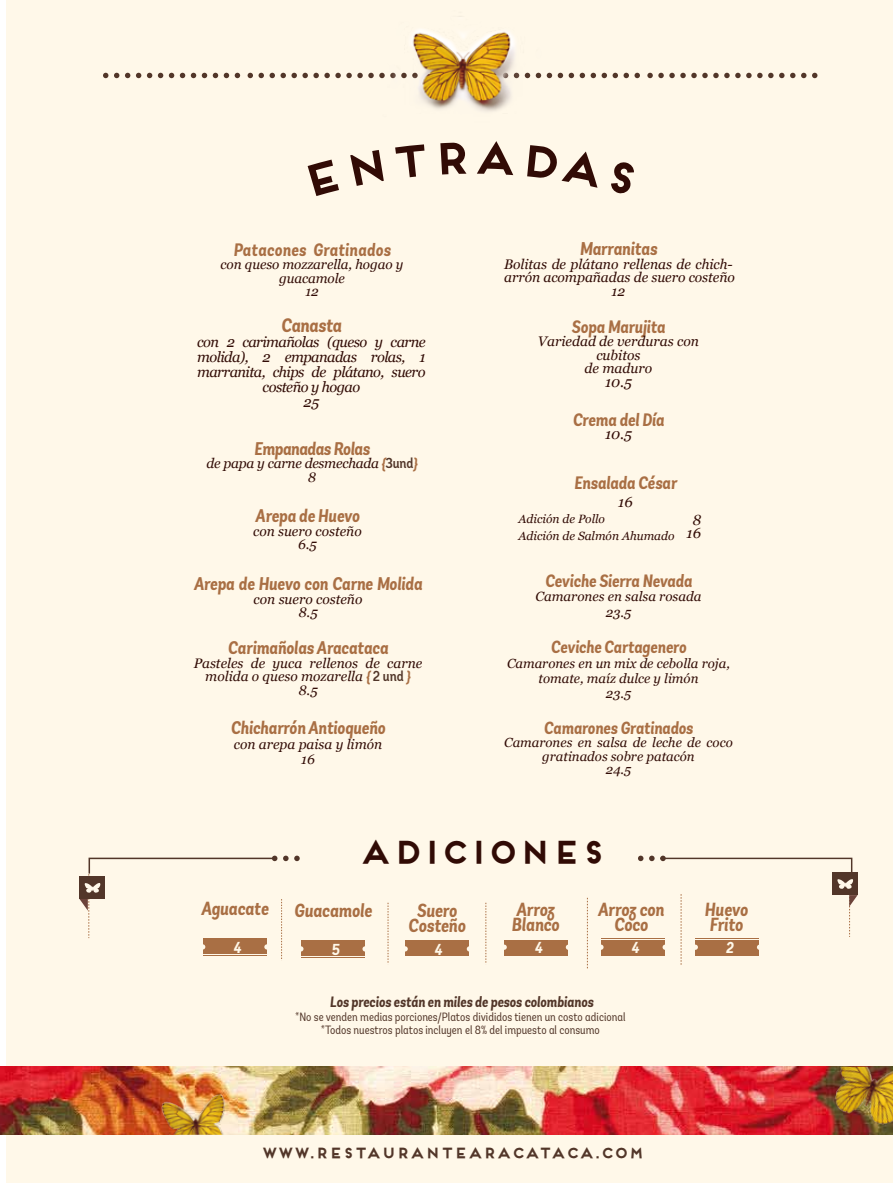
<style>
.page{position:relative;width:893px;height:1191px;background:#fff}
.page>*{position:absolute;margin:0;border:0;box-sizing:border-box;transform-origin:0 0}
.t1{font:700 30.6px "Frontage";color:#310b05}
.t2{font:italic 700 condensed 19.5px "Andes";letter-spacing:-.01em;color:#a96f44}
.t3{font:italic 700 condensed 19.05px/15px "Andes";color:#a96f44}
.t4{font:italic 700 condensed 18.45px "Andes";color:#a96f44}
.t5{font:italic 700 condensed 18.3px "Andes";color:#a96f44}
.t6{font:italic 700 condensed 18px "Andes";color:#a96f44}
.t7{font:italic 700 condensed 18px "Andes";letter-spacing:.02em;color:#a96f44}
.t8{font:italic 700 condensed 17.85px "Andes";color:#a96f44}
.t9{font:italic 700 condensed 17.7px "Andes";color:#a96f44}
.t10{font:italic 700 condensed 17.55px "Andes";color:#a96f44}
.t11{font:italic 700 condensed 15.9px "Andes";color:#fff8e9}
.t12{font:italic 700 condensed 15px "Andes";color:#523629}
.t13{font:italic 14.55px/15px "Georgia";letter-spacing:-.035em;color:#310b05;text-align:center}
.t14{font:700 14.25px "Frontage";color:#523629}
.t15{font:italic 13.8px/13.5px "Georgia";color:#310b05;text-align:center}
.t16{font:italic 13.5px/13.5px "Georgia";letter-spacing:-.005em;color:#310b05;text-align:center}
.t17{font:italic 13.35px/16.4px "Georgia";color:#310b05;text-align:center}
.t18{font:italic 13.2px/15px "Georgia";color:#310b05;text-align:center}
.t19{font:condensed 12px/13.5px "Andes";color:#523629;text-align:center}
.t20{font:italic 12px/16.5px "Georgia";color:#310b05}
.s1{font-family:"Andes";font-weight:700;font-stretch:condensed;font-size:14.55px;color:#a96f44}
.s2{font-family:"Andes";font-weight:500;font-style:normal;font-stretch:condensed;font-size:14.55px;color:#523629}
</style>
<div class="page">
<div style="left:6px;top:0;width:887px;height:1182px;background:#fff8e9"></div>
<img style="left:0;top:1066px;width:779px;height:68px">
<img style="left:131px;top:1066px;width:119px;height:68px">
<img style="left:779px;top:1066px;width:114px;height:68px">
<svg style="left:308px;top:160px;width:31px;height:36px"></svg>
<svg style="left:350px;top:150px;width:34px;height:36px"></svg>
<svg style="left:395px;top:150px;width:29px;height:27px"></svg>
<svg style="left:440px;top:150px;width:26px;height:24px"></svg>
<svg style="left:477px;top:150px;width:36px;height:25px"></svg>
<svg style="left:527px;top:147px;width:70px;height:41px"></svg>
<svg style="left:611px;top:162px;width:23px;height:32px"></svg>
<svg style="left:270px;top:73px;width:104px;height:5px"></svg>
<svg style="left:248px;top:73px;width:5px;height:5px"></svg>
<svg style="left:259px;top:73px;width:5px;height:5px"></svg>
<svg style="left:103px;top:73px;width:5px;height:5px"></svg>
<svg style="left:114px;top:73px;width:5px;height:5px"></svg>
<svg style="left:125px;top:73px;width:5px;height:5px"></svg>
<svg style="left:136px;top:73px;width:5px;height:5px"></svg>
<svg style="left:147px;top:73px;width:5px;height:5px"></svg>
<svg style="left:158px;top:73px;width:5px;height:5px"></svg>
<svg style="left:169px;top:73px;width:5px;height:5px"></svg>
<svg style="left:180px;top:73px;width:5px;height:5px"></svg>
<svg style="left:191px;top:73px;width:5px;height:5px"></svg>
<svg style="left:202px;top:73px;width:5px;height:5px"></svg>
<svg style="left:213px;top:73px;width:5px;height:5px"></svg>
<svg style="left:224px;top:73px;width:5px;height:5px"></svg>
<svg style="left:235px;top:73px;width:5px;height:5px"></svg>
<svg style="left:790px;top:73px;width:5px;height:5px"></svg>
<svg style="left:801px;top:73px;width:5px;height:5px"></svg>
<svg style="left:812px;top:73px;width:5px;height:5px"></svg>
<svg style="left:647px;top:73px;width:137px;height:5px"></svg>
<svg style="left:547px;top:73px;width:5px;height:5px"></svg>
<svg style="left:558px;top:73px;width:5px;height:5px"></svg>
<svg style="left:569px;top:73px;width:5px;height:5px"></svg>
<svg style="left:580px;top:73px;width:5px;height:5px"></svg>
<svg style="left:591px;top:73px;width:5px;height:5px"></svg>
<svg style="left:602px;top:73px;width:5px;height:5px"></svg>
<svg style="left:613px;top:73px;width:5px;height:5px"></svg>
<svg style="left:624px;top:73px;width:16px;height:5px"></svg>
<svg style="left:638px;top:855px;width:5px;height:6px"></svg>
<svg style="left:486px;top:902px;width:1px;height:61px"></svg>
<svg style="left:587px;top:897px;width:1px;height:72px"></svg>
<div style="left:504px;top:940px;width:64px;height:14px;background:#a96f44"></div>
<hr style="left:504px;top:955px;width:64px;height:1px;background:#a96f44">
<svg style="left:504px;top:944px;width:3px;height:5px"></svg>
<div style="left:601px;top:940px;width:64px;height:14px;background:#a96f44"></div>
<hr style="left:601px;top:938px;width:64px;height:1px;background:#a96f44">
<hr style="left:601px;top:955px;width:64px;height:1px;background:#a96f44">
<svg style="left:601px;top:944px;width:3px;height:5px"></svg>
<svg style="left:649px;top:855px;width:209px;height:110px"></svg>
<svg style="left:388px;top:902px;width:1px;height:61px"></svg>
<div style="left:301px;top:941px;width:64px;height:15px;background:#a96f44"></div>
<hr style="left:301px;top:940px;width:64px;height:1px;background:#a96f44">
<hr style="left:301px;top:957px;width:64px;height:1px;background:#a96f44">
<svg style="left:80px;top:855px;width:223px;height:104px"></svg>
<svg style="left:362px;top:946px;width:3px;height:5px"></svg>
<div style="left:405px;top:941px;width:64px;height:15px;background:#a96f44"></div>
<hr style="left:405px;top:940px;width:64px;height:1px;background:#a96f44">
<svg style="left:405px;top:946px;width:3px;height:5px"></svg>
<img style="left:379px;top:16px;width:168px;height:134px">
<h3 class="t7" style="left:233px;top:238px;width:159px">Patacones Gratinados</h3>
<p class="t16" style="left:221px;top:258px;width:184px">con queso mozzarella, hogao y guacamole<br>12</p>
<h2 class="t2" style="left:281px;top:313px;width:62px">Canasta</h2>
<p class="t13" style="left:197px;top:335px;width:230px">con 2 carimañolas (queso y carne molida), 2 empanadas rolas, 1 marranita, chips de plátano, suero costeño y hogao<br>25</p>
<h3 class="t5" style="left:254px;top:437px;width:117px">Empanadas Rolas</h3>
<p class="t15" style="left:206px;top:457px;width:213px">de papa y carne desmechada <span class="s1">{</span><span class="s2">3und</span><span class="s1">}<br></span>8</p>
<h3 class="t5" style="left:255px;top:504px;width:106px">Arepa de Huevo</h3>
<p class="t15" style="left:253px;top:524px;width:110px">con suero costeño<br>6.5</p>
<h3 class="t5" style="left:194px;top:572px;width:230px">Arepa de Huevo con Carne Molida</h3>
<p class="t15" style="left:254px;top:592px;width:110px">con suero costeño<br>8.5</p>
<h3 class="t5" style="left:228px;top:636px;width:162px">Carimañolas Aracataca</h3>
<p class="t15" style="left:194px;top:656px;width:230px">Pasteles de yuca rellenos de carne molida o queso mozarella <span class="s1">{</span> <span class="s2">2 und</span> <span class="s1">}<br></span>8.5</p>
<h3 class="t5" style="left:231px;top:716px;width:156px">Chicharrón Antioqueño</h3>
<p class="t15" style="left:234px;top:737px;width:150px;line-height:15px">con arepa paisa y limón<br>16</p>
<h3 class="t4" style="left:580px;top:237px;width:79px">Marranitas</h3>
<p class="t15" style="left:504px;top:257px;width:232px">Bolitas de plátano rellenas de chich&shy;arrón acompañadas de suero costeño<br>12</p>
<h3 class="t6" style="left:572px;top:315px;width:95px">Sopa Marujita</h3>
<p class="t15" style="left:538px;top:335px;width:163px">Variedad de verduras con cubitos<br>de maduro</p>
<p class="t13" style="left:605px;top:374px;width:28px">10.5</p>
<h3 class="t6" style="left:573px;top:408px;width:93px">Crema del Día</h3>
<p class="t13" style="left:605px;top:426px;width:28px">10.5</p>
<h3 class="t6" style="left:574px;top:471px;width:104px">Ensalada César</h3>
<p class="t13" style="left:618px;top:494px;width:16px">16</p>
<p class="t20" style="left:519px;top:511px;width:157px">Adición de Pollo<br>Adición de Salmón Ahumado</p>
<p class="t13" style="left:686px;top:513px;width:16px;line-height:13.5px">8<br>16</p>
<p class="t8" style="left:545px;top:570px;width:148px">Ceviche Sierra Nevada</p>
<p class="t17" style="left:535px;top:588px;width:168px">Camarones en salsa rosada<br>23.5</p>
<p class="t9" style="left:551px;top:636px;width:137px">Ceviche Cartagenero</p>
<p class="t18" style="left:507px;top:656px;width:224px">Camarones en un mix de cebolla roja, tomate, maíz dulce y limón<br>23.5</p>
<p class="t10" style="left:544px;top:717px;width:151px">Camarones Gratinados</p>
<p class="t18" style="left:504px;top:736px;width:230px;line-height:13.5px">Camarones en salsa de leche de coco gratinados sobre patacón<br>24.5</p>
<h3 class="t3" style="left:201px;top:902px;width:69px">Aguacate</h3>
<p class="t11" style="left:233px;top:937px;width:9px">4</p>
<h1 class="t1" style="left:358px;top:833px;width:248px">ADICIONES</h1>
<h3 class="t3" style="left:294px;top:903px;width:79px">Guacamole</h3>
<p class="t11" style="left:331px;top:939px;width:9px">5</p>
<h3 class="t3" style="left:408px;top:903px;width:59px;text-align:center">Suero<br>Costeño</h3>
<p class="t11" style="left:434px;top:939px;width:9px">4</p>
<h3 class="t3" style="left:512px;top:902px;width:49px">Arroz<br>Blanco</h3>
<p class="t11" style="left:535px;top:937px;width:9px">4</p>
<h3 class="t3" style="left:598px;top:903px;width:68px;text-align:center">Arroz con<br>Coco</h3>
<p class="t11" style="left:632px;top:937px;width:9px">4</p>
<p class="t12" style="left:330px;top:993px;width:265px">Los precios están en miles de pesos colombianos</p>
<p class="t19" style="left:295px;top:1010px;width:332px">*No se venden medias porciones/Platos divididos tienen un costo adicional *Todos nuestros platos incluyen el 8% del impuesto al consumo</p>
<h3 class="t3" style="left:705px;top:903px;width:45px">Huevo<br>Frito</h3>
<p class="t11" style="left:726px;top:937px;width:9px">2</p>
<p class="t14" style="left:261px;top:1144px;width:384px">WWW.RESTAURANTEARACATACA.COM</p>
</div>
